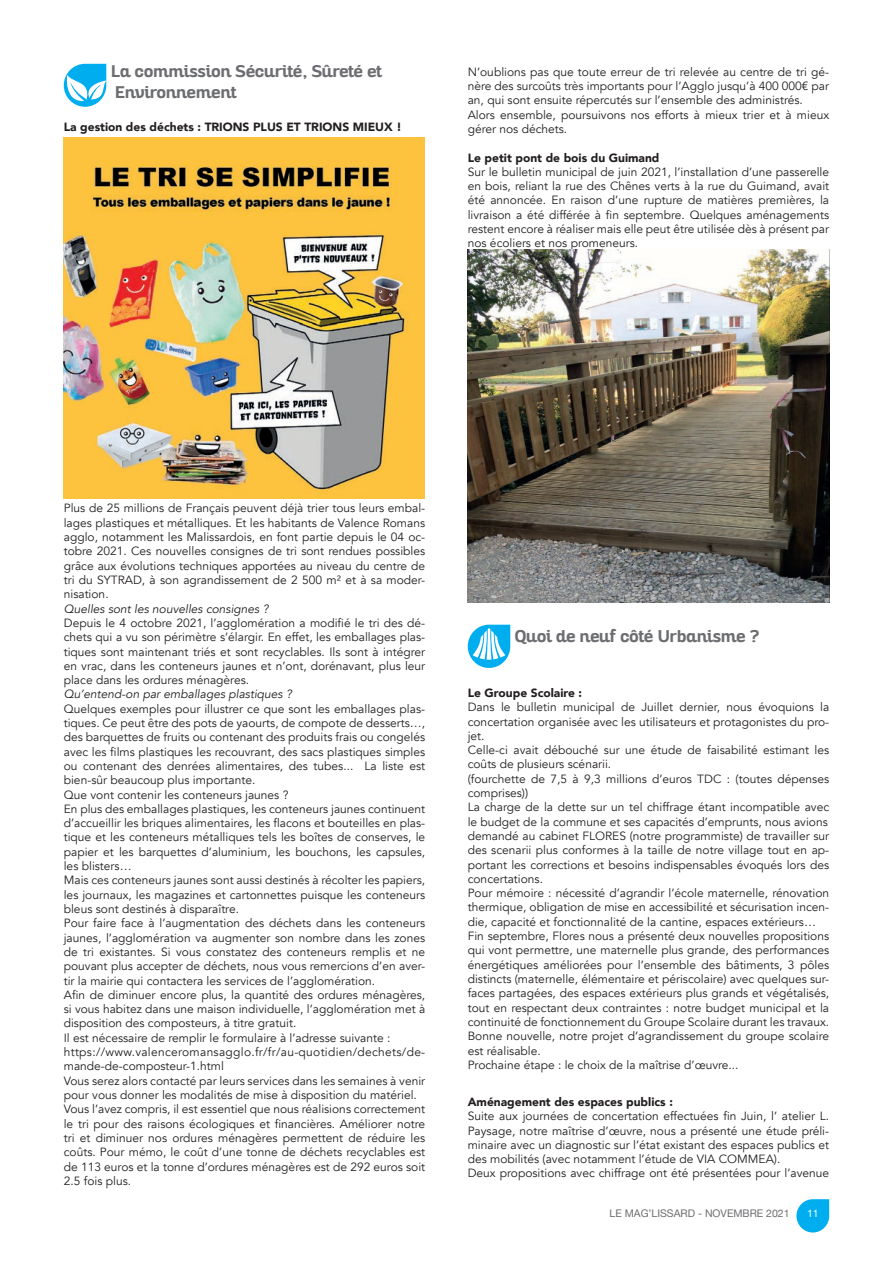
<style>
.page{position:relative;width:893px;height:1263px;background:#fff}
.page>*{position:absolute;margin:0;border:0;box-sizing:border-box;transform-origin:0 0}
.t1{font:700 16.5px "Altair";color:#6c6d70}
.t2{font:700 16.35px/20.9px "Altair";color:#6c6d70}
.t3{font:11.85px/14.2px "Avenir";color:#231f20}
.t4{font:900 11.85px "Avenir";color:#231f20}
.t5{font:italic 11.85px "Avenir";color:#231f20}
.t6{font:10.5px "Helvetica Neue";color:#6c6d70}
.t7{font:10.5px "Helvetica Neue";color:#fff}
</style>
<div class="page">
<svg style="left:796px;top:1199px;width:33px;height:33px"></svg>
<svg style="left:63px;top:64px;width:44px;height:43px"></svg>
<img style="left:64px;top:137px;width:361px;height:361px">
<img style="left:468px;top:250px;width:361px;height:353px">
<svg style="left:468px;top:625px;width:42px;height:43px"></svg>
<h2 class="t2" style="left:111px;top:61px;width:272px">La commission Sécurité, Sûreté et<br>Environnement</h2>
<p class="t4" style="left:64px;top:116px;width:339px">La gestion des déchets : TRIONS PLUS ET TRIONS MIEUX !</p>
<p class="t3" style="left:468px;top:65px;width:363px">N’oublions pas que toute erreur de tri relevée au centre de tri gé&shy;nère des surcoûts très importants pour l’Agglo jusqu’à 400 000€ par an, qui sont ensuite répercutés sur l’ensemble des administrés.<br>Alors ensemble, poursuivons nos efforts à mieux trier et à mieux gérer nos déchets.</p>
<p class="t4" style="left:468px;top:147px;width:193px">Le petit pont de bois du Guimand</p>
<p class="t3" style="left:468px;top:165px;width:363px;text-align:justify">Sur le bulletin municipal de juin 2021, l’installation d’une passerelle en bois, reliant la rue des Chênes verts à la rue du Guimand, avait été annoncée. En raison d’une rupture de matières premières, la livraison a été différée à fin septembre. Quelques aménagements restent encore à réaliser mais elle peut être utilisée dès à présent par nos écoliers et nos promeneurs.</p>
<p class="t3" style="left:64px;top:501px;width:363px;text-align:justify">Plus de 25 millions de Français peuvent déjà trier tous leurs embal&shy;lages plastiques et métalliques. Et les habitants de Valence Romans agglo, notamment les Malissardois, en font partie depuis le 04 oc&shy;tobre 2021. Ces nouvelles consignes de tri sont rendues possibles grâce aux évolutions techniques apportées au niveau du centre de tri du SYTRAD, à son agrandissement de 2 500 m² et à sa moder&shy;nisation.</p>
<p class="t5" style="left:64px;top:601px;width:206px">Quelles sont les nouvelles consignes ?</p>
<p class="t3" style="left:64px;top:616px;width:363px;text-align:justify">Depuis le 4 octobre 2021, l’agglomération a modifié le tri des dé&shy;chets qui a vu son périmètre s’élargir. En effet, les emballages plas&shy;tiques sont maintenant triés et sont recyclables. Ils sont à intégrer en vrac, dans les conteneurs jaunes et n’ont, dorénavant, plus leur place dans les ordures ménagères.</p>
<p class="t5" style="left:64px;top:687px;width:230px">Qu’entend-on par emballages plastiques ?</p>
<p class="t3" style="left:64px;top:702px;width:363px">Quelques exemples pour illustrer ce que sont les emballages plas&shy;tiques. Ce peut être des pots de yaourts, de compote de desserts…, des barquettes de fruits ou contenant des produits frais ou congelés avec les films plastiques les recouvrant, des sacs plastiques simples ou contenant des denrées alimentaires, des tubes... La liste est bien-sûr beaucoup plus importante.<br>Que vont contenir les conteneurs jaunes ?<br>En plus des emballages plastiques, les conteneurs jaunes continuent d’accueillir les briques alimentaires, les flacons et bouteilles en plas&shy;tique et les conteneurs métalliques tels les boîtes de conserves, le papier et les barquettes d’aluminium, les bouchons, les capsules, les blisters…<br>Mais ces conteneurs jaunes sont aussi destinés à récolter les papiers, les journaux, les magazines et cartonnettes puisque les conteneurs bleus sont destinés à disparaître.<br>Pour faire face à l’augmentation des déchets dans les conteneurs jaunes, l’agglomération va augmenter son nombre dans les zones de tri existantes. Si vous constatez des conteneurs remplis et ne pouvant plus accepter de déchets, nous vous remercions d’en aver&shy;tir la mairie qui contactera les services de l’agglomération.<br>Afin de diminuer encore plus, la quantité des ordures ménagères, si vous habitez dans une maison individuelle, l’agglomération met à disposition des composteurs, à titre gratuit.<br>Il est nécessaire de remplir le formulaire à l’adresse suivante : https://www.valenceromansagglo.fr/fr/au-quotidien/dechets/de&shy;mande-de-composteur-1.html<br>Vous serez alors contacté par leurs services dans les semaines à venir pour vous donner les modalités de mise à disposition du matériel.<br>Vous l’avez compris, il est essentiel que nous réalisions correctement le tri pour des raisons écologiques et financières. Améliorer notre tri et diminuer nos ordures ménagères permettent de réduire les coûts. Pour mémo, le coût d’une tonne de déchets recyclables est de 113 euros et la tonne d’ordures ménagères est de 292 euros soit 2.5 fois plus.</p>
<h1 class="t1" style="left:514px;top:626px;width:246px">Quoi de neuf côté Urbanisme ?</h1>
<p class="t4" style="left:468px;top:683px;width:116px">Le Groupe Scolaire :</p>
<p class="t3" style="left:468px;top:700px;width:363px">Dans le bulletin municipal de Juillet dernier, nous évoquions la concertation organisée avec les utilisateurs et protagonistes du pro&shy;jet.<br>Celle-ci avait débouché sur une étude de faisabilité estimant les coûts de plusieurs scénarii.<br>(fourchette de 7,5 à 9,3 millions d’euros TDC : (toutes dépenses comprises))<br>La charge de la dette sur un tel chiffrage étant incompatible avec le budget de la commune et ses capacités d’emprunts, nous avions demandé au cabinet FLORES (notre programmiste) de travailler sur des scenarii plus conformes à la taille de notre village tout en ap&shy;portant les corrections et besoins indispensables évoqués lors des concertations.<br>Pour mémoire : nécessité d’agrandir l’école maternelle, rénovation thermique, obligation de mise en accessibilité et sécurisation incen&shy;die, capacité et fonctionnalité de la cantine, espaces extérieurs… Fin septembre, Flores nous a présenté deux nouvelles propositions qui vont permettre, une maternelle plus grande, des performances énergétiques améliorées pour l’ensemble des bâtiments, 3 pôles distincts (maternelle, élémentaire et périscolaire) avec quelques sur&shy;faces partagées, des espaces extérieurs plus grands et végétalisés, tout en respectant deux contraintes : notre budget municipal et la continuité de fonctionnement du Groupe Scolaire durant les travaux.<br>Bonne nouvelle, notre projet d’agrandissement du groupe scolaire est réalisable.<br>Prochaine étape : le choix de la maîtrise d’œuvre...</p>
<p class="t4" style="left:468px;top:1092px;width:207px">Aménagement des espaces publics :</p>
<p class="t3" style="left:468px;top:1109px;width:363px">Suite aux journées de concertation effectuées fin Juin, l’ atelier L.<br>Paysage, notre maîtrise d’œuvre, nous a présenté une étude préli&shy;minaire avec un diagnostic sur l’état existant des espaces publics et des mobilités (avec notamment l’étude de VIA COMMEA).<br>Deux propositions avec chiffrage ont été présentées pour l’avenue</p>
<p class="t6" style="left:609px;top:1205px;width:182px">LE MAG’LISSARD - NOVEMBRE 2021</p>
<p class="t7" style="left:807px;top:1206px;width:13px">11</p>
</div>
